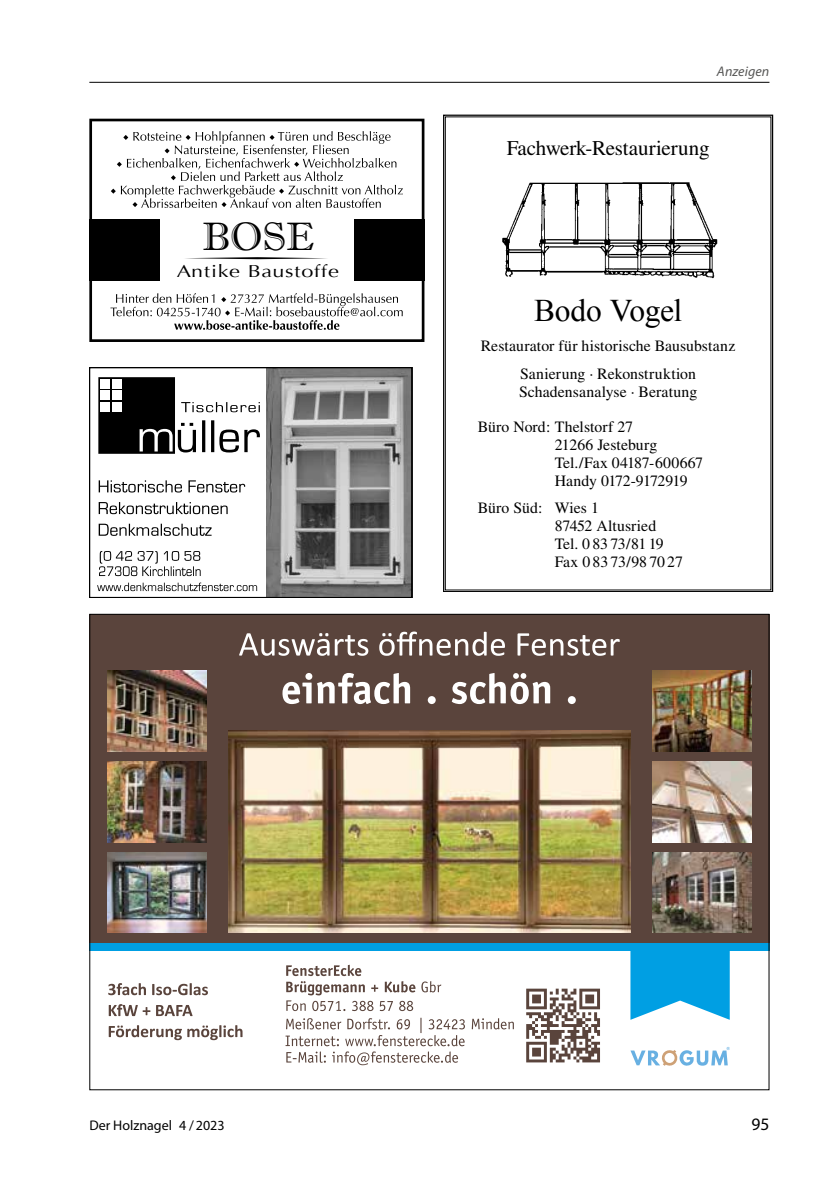
<style>
.page{position:relative;width:834px;height:1181px;background:#fff}
.page>*{position:absolute;margin:0;border:0;box-sizing:border-box;transform-origin:0 0}
.t1{font:39.73px "Imprint MT Shadow";color:#000}
.t2{font:31.5px "Times New Roman";letter-spacing:-.015em;color:#000}
.t3{font:21px "Times";letter-spacing:-.01em;color:#000}
.t4{font:17.5px "Myriad Pro";color:#000}
.t5{font:17.32px "Optima";letter-spacing:.04em;color:#000;scale:1.25 1}
.t6{font:15.75px/18px "Times";color:#000}
.t7{font:14px "Myriad Pro";color:#000}
.t8{font:italic 14px "Myriad Pro";letter-spacing:.01em;color:#575756}
</style>
<div class="page">
<hr style="left:89px;top:82px;width:680px;height:1px;background:#000">
<div style="left:89px;top:614px;width:680px;height:329px;background:#5a443c"></div>
<svg style="left:239px;top:631px;width:380px;height:25px"></svg>
<svg style="left:108px;top:983px;width:100px;height:12px"></svg>
<svg style="left:109px;top:1004px;width:83px;height:12px"></svg>
<svg style="left:109px;top:1025px;width:133px;height:15px"></svg>
<img style="left:228px;top:730px;width:402px;height:202px">
<svg style="left:282px;top:673px;width:293px;height:31px"></svg>
<img style="left:107px;top:670px;width:100px;height:81px">
<img style="left:652px;top:670px;width:99px;height:81px">
<img style="left:107px;top:761px;width:100px;height:81px">
<img style="left:652px;top:761px;width:99px;height:81px">
<img style="left:107px;top:852px;width:100px;height:81px">
<img style="left:652px;top:852px;width:99px;height:81px">
<div style="left:89px;top:943px;width:680px;height:7px;background:#009fe3"></div>
<svg style="left:630px;top:950px;width:99px;height:70px"></svg>
<svg style="left:630px;top:1047px;width:99px;height:19px"></svg>
<svg style="left:421px;top:981px;width:20px;height:11px"></svg>
<svg style="left:286px;top:964px;width:129px;height:47px"></svg>
<svg style="left:285px;top:1017px;width:229px;height:48px"></svg>
<svg style="left:526px;top:988px;width:74px;height:74px"></svg>
<svg style="left:111px;top:131px;width:292px;height:77px"></svg>
<svg style="left:185px;top:257px;width:142px;height:2px"></svg>
<svg style="left:110px;top:293px;width:292px;height:37px"></svg>
<div style="left:89px;top:119px;width:335px;height:223px;border:3px solid #000"></div>
<div style="left:354px;top:219px;width:70px;height:62px;background:#000"></div>
<div style="left:89px;top:219px;width:71px;height:62px;background:#000"></div>
<svg style="left:443px;top:114px;width:330px;height:478px"></svg>
<img style="left:490px;top:171px;width:233px;height:115px">
<img style="left:266px;top:370px;width:143px;height:225px">
<div style="left:89px;top:367px;width:323px;height:231px;border:2px solid #000"></div>
<svg style="left:99px;top:480px;width:146px;height:12px"></svg>
<svg style="left:99px;top:502px;width:128px;height:12px"></svg>
<svg style="left:99px;top:524px;width:112px;height:12px"></svg>
<div style="left:98px;top:377px;width:77px;height:77px;background:#000"></div>
<div style="left:100px;top:379px;width:10px;height:10px;background:#fff"></div>
<div style="left:112px;top:379px;width:9px;height:10px;background:#fff"></div>
<div style="left:100px;top:391px;width:10px;height:9px;background:#fff"></div>
<div style="left:112px;top:391px;width:9px;height:9px;background:#fff"></div>
<div style="left:100px;top:402px;width:10px;height:10px;background:#fff"></div>
<div style="left:112px;top:402px;width:9px;height:10px;background:#fff"></div>
<svg style="left:139px;top:423px;width:57px;height:29px"></svg>
<svg style="left:202px;top:420px;width:58px;height:32px"></svg>
<svg style="left:181px;top:402px;width:79px;height:10px"></svg>
<svg style="left:97px;top:582px;width:160px;height:9px"></svg>
<svg style="left:99px;top:551px;width:102px;height:25px"></svg>
<p class="t8" style="left:716px;top:62px;width:54px">Anzeigen</p>
<h1 class="t1" style="left:202px;top:213px;width:113px">BOSE</h1>
<p class="t5" style="left:177px;top:261px;width:131px">Antike Baustoffe</p>
<h3 class="t3" style="left:506px;top:136px;width:204px">Fachwerk-Restaurierung</h3>
<h2 class="t2" style="left:534px;top:292px;width:149px">Bodo Vogel</h2>
<p class="t6" style="left:481px;top:332px;width:256px;line-height:28px;text-align:center">Restaurator für historische Bausubstanz<br>Sanierung · Rekonstruktion</p>
<p class="t6" style="left:477px;top:375px;width:221px;line-height:34.3px;text-indent:41px">Schadensanalyse · Beratung<br>Büro Nord: Thelstorf 27</p>
<p class="t6" style="left:554px;top:435px;width:150px">21266 Jesteburg<br>Tel./Fax 04187-600667<br>Handy 0172-9172919</p>
<p class="t6" style="left:554px;top:498px;width:130px;text-indent:-77px">Büro Süd: Wies 1<br>87452 Altusried<br>Tel. 0 83 73/81 19<br>Fax 0 83 73/98 70 27</p>
<p class="t7" style="left:89px;top:1116px;width:137px">Der Holznagel 4 /2023</p>
<p class="t4" style="left:751px;top:1113px;width:19px">95</p>
</div>
